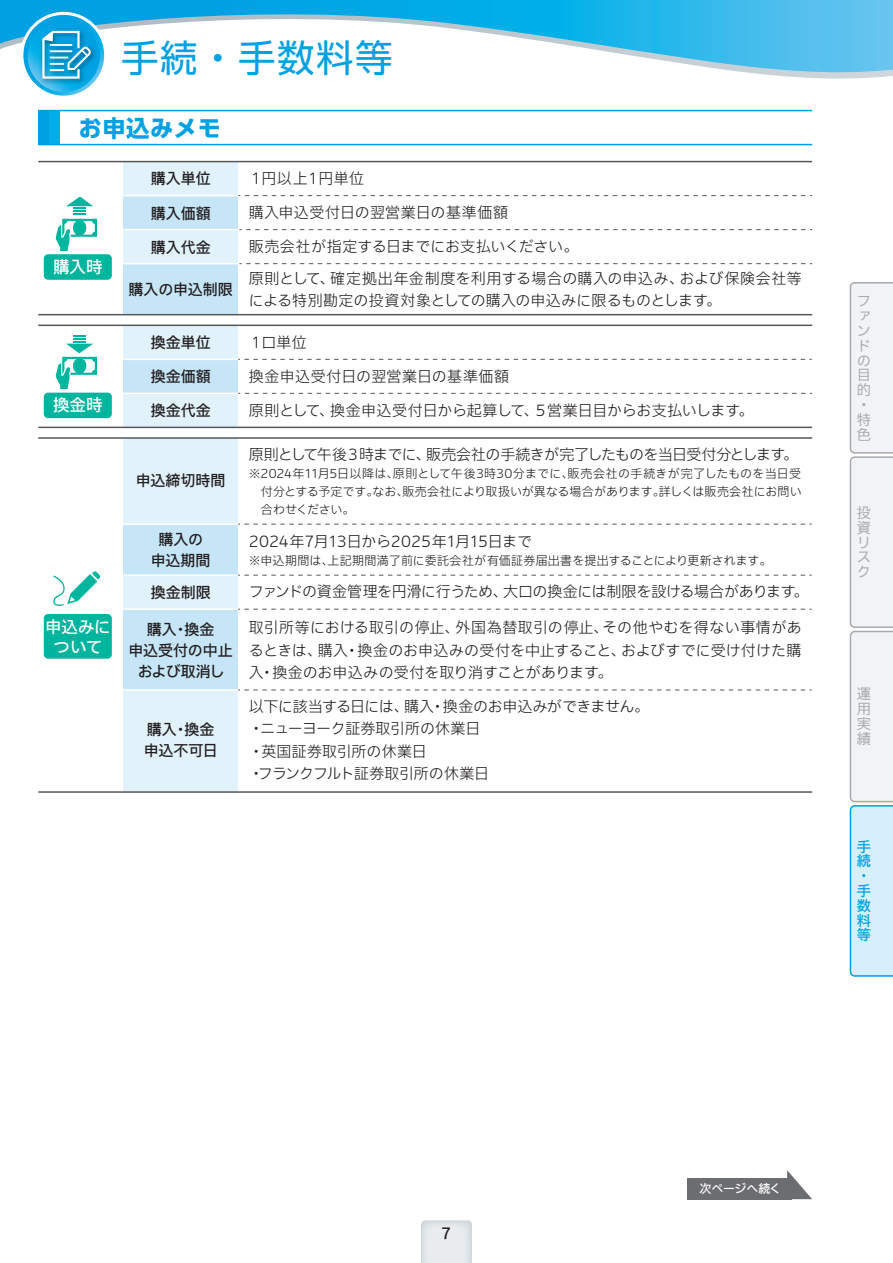
<style>
.page{position:relative;width:893px;height:1263px;background:#fff}
.page>*{position:absolute;margin:0;border:0;box-sizing:border-box;transform-origin:0 0}
.t1{font:37.5px "UD Shin Go Pro";letter-spacing:.04em;color:#00a1e3}
.t2{font:700 23.25px "UD Shin Go Pro";letter-spacing:.025em;color:#00a1e3}
.t3{font:500 16.5px/19.5px "Iwa UCDA Goth Std";color:#fff;text-align:center}
.t4{font:300 15px/22.5px "Iwa UCDA Goth Std";letter-spacing:-.01em;color:#231f20;text-align:justify}
.t5{font:300 15px/22.5px "Iwa UCDA Goth Std";letter-spacing:.02em;color:#231f20}
.t6{font:500 15px/21px "Iwa UCDA Goth Std";color:#231f20;text-align:center}
.t7{font:300 15px "Iwa UCDA Goth Std";letter-spacing:-.045em;color:#231f20}
.t8{font:300 15px "Iwa UCDA Goth Std";letter-spacing:.025em;color:#231f20}
.t9{font:300 15px "Iwa UCDA Goth Std";letter-spacing:.015em;color:#231f20}
.t10{font:100 14.25px/14.9px "Iwa UCDA Goth Std";color:#a8a9ad}
.t11{font:500 14.25px/14.9px "Iwa UCDA Goth Std";color:#00a1e3}
.t12{font:300 12px/18px "Iwa UCDA Goth Std";letter-spacing:.005em;color:#231f20;text-align:justify}
.t13{font:500 12px "Iwa UCDA Goth Std";letter-spacing:-.015em;color:#fff}
</style>
<div class="page">
<svg style="left:421px;top:1220px;width:51px;height:43px;background:#e4e8eb"></svg>
<svg style="left:849px;top:282px;width:44px;height:695px"></svg>
<svg style="left:0;top:0;width:893px;height:79px"></svg>
<div style="left:20px;top:12px;width:87px;height:87px;border:6px solid #fff;border-radius:50%"></div>
<svg style="left:23px;top:15px;width:81px;height:81px"></svg>
<svg style="left:28px;top:20px;width:72px;height:72px"></svg>
<img style="left:38px;top:26px;width:62px;height:62px">
<svg style="left:41px;top:30px;width:50px;height:50px;background:#44b1db"></svg>
<div style="left:38px;top:111px;width:11px;height:34px;background:#00a1e3"></div>
<div style="left:49px;top:111px;width:11px;height:34px;background:#00aee8"></div>
<hr style="left:38px;top:110px;width:774px;height:1px;background:#00a1e3">
<hr style="left:38px;top:144px;width:774px;height:1px;background:#00a1e3">
<div style="left:123px;top:264px;width:115px;height:51px;background:#c6e6f8"></div>
<div style="left:123px;top:230px;width:115px;height:34px;background:#e1f2fb"></div>
<div style="left:123px;top:162px;width:115px;height:34px;background:#e1f2fb"></div>
<div style="left:123px;top:196px;width:115px;height:34px;background:#c6e6f8"></div>
<hr style="left:38px;top:161px;width:774px;height:1px;background:#57585a">
<svg style="left:238px;top:195px;width:574px;height:1px"></svg>
<svg style="left:239px;top:229px;width:573px;height:1px"></svg>
<hr style="left:123px;top:195px;width:115px;height:1px;background:#fff">
<hr style="left:123px;top:229px;width:115px;height:1px;background:#fff">
<svg style="left:239px;top:263px;width:573px;height:1px"></svg>
<hr style="left:123px;top:263px;width:115px;height:1px;background:#fff">
<hr style="left:38px;top:314px;width:774px;height:1px;background:#57585a">
<div style="left:44px;top:254px;width:68px;height:26px;background:#00b59d;border-radius:4px"></div>
<svg style="left:56px;top:196px;width:41px;height:55px"></svg>
<div style="left:123px;top:325px;width:115px;height:34px;background:#e1f2fb"></div>
<div style="left:123px;top:359px;width:115px;height:34px;background:#c6e6f8"></div>
<div style="left:123px;top:393px;width:115px;height:34px;background:#e1f2fb"></div>
<hr style="left:38px;top:325px;width:774px;height:1px;background:#57585a">
<svg style="left:238px;top:359px;width:574px;height:1px"></svg>
<svg style="left:238px;top:393px;width:574px;height:1px"></svg>
<hr style="left:123px;top:359px;width:115px;height:1px;background:#fff">
<hr style="left:123px;top:393px;width:115px;height:1px;background:#fff">
<hr style="left:38px;top:427px;width:774px;height:1px;background:#57585a">
<div style="left:44px;top:393px;width:68px;height:25px;background:#00b59d;border-radius:4px"></div>
<svg style="left:56px;top:335px;width:41px;height:54px"></svg>
<div style="left:687px;top:1178px;width:104px;height:21px;background:#6c6d70"></div>
<svg style="left:787px;top:1170px;width:25px;height:29px"></svg>
<div style="left:123px;top:575px;width:115px;height:34px;background:#e1f2fb"></div>
<div style="left:123px;top:609px;width:115px;height:81px;background:#c6e6f8"></div>
<div style="left:123px;top:690px;width:115px;height:102px;background:#e1f2fb"></div>
<div style="left:123px;top:524px;width:115px;height:51px;background:#c6e6f8"></div>
<div style="left:123px;top:438px;width:115px;height:86px;background:#e1f2fb"></div>
<hr style="left:38px;top:437px;width:774px;height:2px;background:#57585a">
<svg style="left:238px;top:524px;width:574px;height:1px"></svg>
<hr style="left:123px;top:523px;width:115px;height:2px;background:#fff">
<svg style="left:238px;top:690px;width:574px;height:1px"></svg>
<hr style="left:123px;top:689px;width:115px;height:2px;background:#fff">
<svg style="left:238px;top:575px;width:574px;height:1px"></svg>
<hr style="left:123px;top:574px;width:115px;height:2px;background:#fff">
<svg style="left:238px;top:609px;width:574px;height:1px"></svg>
<hr style="left:123px;top:608px;width:115px;height:2px;background:#fff">
<hr style="left:38px;top:791px;width:774px;height:2px;background:#57585a">
<div style="left:44px;top:614px;width:68px;height:45px;background:#00b59d;border-radius:4px"></div>
<svg style="left:53px;top:571px;width:47px;height:35px"></svg>
<h1 class="t1" style="left:121px;top:28px;width:273px">手続・手数料等</h1>
<h2 class="t2" style="left:79px;top:109px;width:144px">お申込みメモ</h2>
<p class="t6" style="left:151px;top:167px;width:61px">購入単位</p>
<p class="t6" style="left:151px;top:201px;width:61px">購入価額</p>
<p class="t9" style="left:249px;top:168px;width:117px">１円以上１円単位</p>
<p class="t5" style="left:249px;top:200px;width:261px">購入申込受付日の翌営業日の基準価額</p>
<p class="t3" style="left:53px;top:256px;width:51px">購入時</p>
<p class="t6" style="left:151px;top:236px;width:61px">購入代金</p>
<p class="t4" style="left:249px;top:234px;width:331px">販売会社が指定する日までにお支払いください。</p>
<p class="t6" style="left:129px;top:278px;width:106px">購入の申込制限</p>
<p class="t5" style="left:249px;top:266px;width:554px">原則として、確定拠出年金制度を利用する場合の購入の申込み、および保険会社等による特別勘定の投資対象としての購入の申込みに限るものとします。</p>
<p class="t6" style="left:151px;top:331px;width:61px">換金単位</p>
<p class="t6" style="left:151px;top:365px;width:61px">換金価額</p>
<p class="t3" style="left:53px;top:394px;width:51px">換金時</p>
<p class="t6" style="left:151px;top:399px;width:61px">換金代金</p>
<p class="t6" style="left:136px;top:469px;width:91px">申込締切時間</p>
<p class="t6" style="left:151px;top:528px;width:61px">購入の申込期間</p>
<p class="t4" style="left:249px;top:330px;width:60px">１口単位</p>
<p class="t8" style="left:249px;top:365px;width:262px">換金申込受付日の翌営業日の基準価額</p>
<p class="t4" style="left:249px;top:398px;width:506px">原則として、換金申込受付日から起算して、５営業日目からお支払いします。</p>
<p class="t7" style="left:249px;top:444px;width:551px">原則として午後３時までに、販売会社の手続きが完了したものを当日受付分とします。</p>
<p class="t12" style="left:261px;top:464px;width:542px;text-indent:-12px">※2024年11月5日以降は、原則として午後3時30分までに、販売会社の手続きが完了したものを当日受付分とする予定です。なお、販売会社により取扱いが異なる場合があります。詳しくは販売会社にお問い合わせください。</p>
<p class="t4" style="left:249px;top:529px;width:285px">2024年7月13日から2025年1月15日まで</p>
<p class="t12" style="left:249px;top:551px;width:524px">※申込期間は、上記期間満了前に委託会社が有価証券届出書を提出することにより更新されます。</p>
<p class="t3" style="left:45px;top:616px;width:67px">申込みについて</p>
<p class="t6" style="left:151px;top:581px;width:61px">換金制限</p>
<p class="t4" style="left:249px;top:580px;width:561px">ファンドの資金管理を円滑に行うため、大口の換金には制限を設ける場合があります。</p>
<p class="t4" style="left:249px;top:615px;width:555px">取引所等における取引の停止、外国為替取引の停止、その他やむを得ない事情があるときは、購入・換金のお申込みの受付を中止すること、およびすでに受け付けた購入・換金のお申込みの受付を取り消すことがあります。</p>
<p class="t6" style="left:128px;top:617px;width:106px">購入・換金<br>申込受付の中止および取消し</p>
<p class="t6" style="left:144px;top:718px;width:76px;text-align:left">購入・換金申込不可日</p>
<p class="t4" style="left:249px;top:694px;width:402px;text-align:left">以下に該当する日には、購入・換金のお申込みができません。・ニューヨーク証券取引所の休業日<br>・英国証券取引所の休業日<br>・フランクフルト証券取引所の休業日</p>
<p class="t10" style="left:857px;top:292px;width:15px">ファンドの目的・特色</p>
<p class="t10" style="left:857px;top:504px;width:15px">投資リスク</p>
<p class="t10" style="left:857px;top:686px;width:15px;text-align:justify">運用実績</p>
<p class="t11" style="left:857px;top:838px;width:15px">手続・手数料等</p>
<p class="t6" style="left:441px;top:1221px;width:12px">7</p>
<p class="t13" style="left:699px;top:1179px;width:83px">次ページへ続く</p>
</div>
